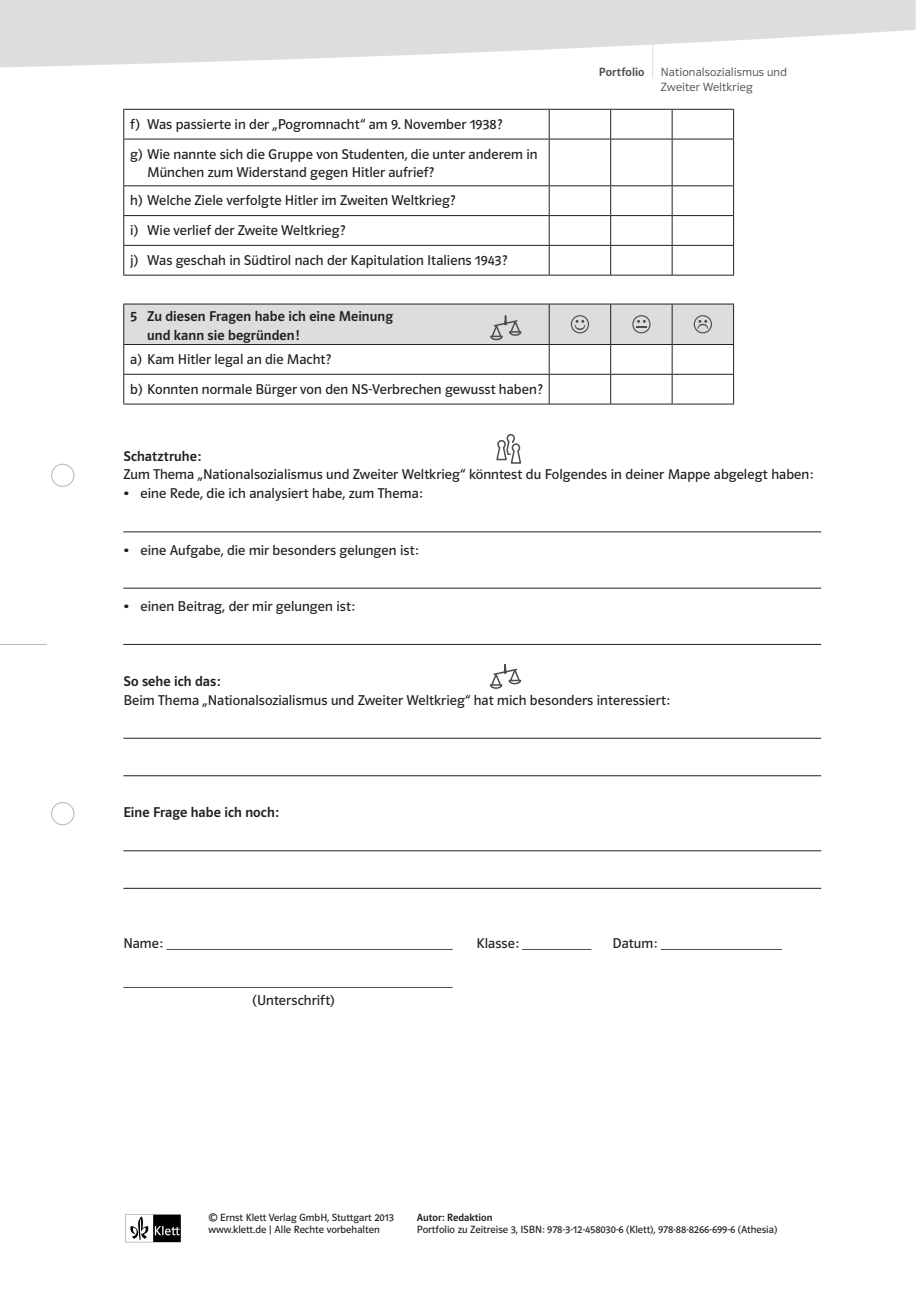
<style>
.page{position:relative;width:919px;height:1289px;background:#fff}
.page>*{position:absolute;margin:0;border:0;box-sizing:border-box;transform-origin:0 0}
.t1{font:14.25px/29.7px "Polo ST11 K Buch";letter-spacing:.005em;color:#231f20}
.t2{font:14.25px/18.8px "Polo ST11 K Krftg";letter-spacing:.005em;color:#231f20}
.t3{font:12px/15px "Polo ST11 K Leicht";letter-spacing:.01em;color:#4b4c4d}
.t4{font:12px "Polo ST11 K Krftg";letter-spacing:.01em;color:#4b4c4d}
.t5{font:10.5px/12.8px "Polo ST11 K Buch";color:#231f20}
.t6{font:10.5px "Polo ST11 K Krftg";color:#231f20}
.s1{font-family:"Polo ST11 K Krftg"}
</style>
<div class="page">
<hr style="left:0;top:644px;width:47px;height:1px;background:#bcbdc0">
<div style="left:51px;top:463px;width:23px;height:24px;border:1px solid #bcbdc0;border-radius:50%"></div>
<div style="left:51px;top:802px;width:23px;height:23px;border:1px solid #bcbdc0;border-radius:50%"></div>
<svg style="left:125px;top:1214px;width:56px;height:28px"></svg>
<hr style="left:123px;top:531px;width:698px;height:1px;background:#231f20">
<hr style="left:123px;top:587px;width:698px;height:1px;background:#231f20">
<hr style="left:123px;top:644px;width:698px;height:1px;background:#231f20">
<hr style="left:123px;top:737px;width:698px;height:1px;background:#231f20">
<hr style="left:123px;top:775px;width:698px;height:1px;background:#231f20">
<hr style="left:123px;top:850px;width:698px;height:1px;background:#231f20">
<hr style="left:123px;top:887px;width:698px;height:1px;background:#231f20">
<svg style="left:124px;top:110px;width:609px;height:165px"></svg>
<svg style="left:549px;top:110px;width:1px;height:29px"></svg>
<svg style="left:610px;top:110px;width:1px;height:29px"></svg>
<svg style="left:671px;top:110px;width:1px;height:29px"></svg>
<hr style="left:549px;top:139px;width:1px;height:46px;background:#231f20">
<hr style="left:610px;top:139px;width:1px;height:46px;background:#231f20">
<hr style="left:671px;top:139px;width:1px;height:46px;background:#231f20">
<svg style="left:549px;top:186px;width:1px;height:89px"></svg>
<svg style="left:610px;top:186px;width:1px;height:89px"></svg>
<svg style="left:671px;top:186px;width:1px;height:89px"></svg>
<hr style="left:123px;top:109px;width:426px;height:1px;background:#231f20">
<svg style="left:123px;top:110px;width:1px;height:29px"></svg>
<hr style="left:549px;top:109px;width:61px;height:1px;background:#231f20">
<hr style="left:610px;top:109px;width:62px;height:1px;background:#231f20">
<hr style="left:672px;top:109px;width:62px;height:1px;background:#231f20">
<svg style="left:733px;top:110px;width:1px;height:29px"></svg>
<hr style="left:123px;top:139px;width:426px;height:1px;background:#231f20">
<hr style="left:123px;top:139px;width:1px;height:46px;background:#231f20">
<hr style="left:549px;top:139px;width:61px;height:1px;background:#231f20">
<hr style="left:610px;top:139px;width:62px;height:1px;background:#231f20">
<hr style="left:672px;top:139px;width:62px;height:1px;background:#231f20">
<hr style="left:733px;top:139px;width:1px;height:46px;background:#231f20">
<hr style="left:123px;top:185px;width:426px;height:1px;background:#231f20">
<hr style="left:549px;top:185px;width:61px;height:1px;background:#231f20">
<hr style="left:610px;top:185px;width:62px;height:1px;background:#231f20">
<hr style="left:672px;top:185px;width:62px;height:1px;background:#231f20">
<hr style="left:123px;top:215px;width:426px;height:1px;background:#231f20">
<hr style="left:549px;top:215px;width:61px;height:1px;background:#231f20">
<hr style="left:610px;top:215px;width:62px;height:1px;background:#231f20">
<hr style="left:672px;top:215px;width:62px;height:1px;background:#231f20">
<hr style="left:123px;top:245px;width:426px;height:1px;background:#231f20">
<svg style="left:123px;top:186px;width:1px;height:89px"></svg>
<hr style="left:549px;top:245px;width:61px;height:1px;background:#231f20">
<hr style="left:610px;top:245px;width:62px;height:1px;background:#231f20">
<hr style="left:672px;top:245px;width:62px;height:1px;background:#231f20">
<svg style="left:733px;top:186px;width:1px;height:89px"></svg>
<hr style="left:123px;top:275px;width:426px;height:1px;background:#231f20">
<hr style="left:549px;top:275px;width:61px;height:1px;background:#231f20">
<hr style="left:610px;top:275px;width:62px;height:1px;background:#231f20">
<hr style="left:672px;top:275px;width:62px;height:1px;background:#231f20">
<svg style="left:123px;top:304px;width:611px;height:100px"></svg>
<svg style="left:496px;top:434px;width:26px;height:30px"></svg>
<svg style="left:489px;top:664px;width:33px;height:25px"></svg>
<hr style="left:652px;top:0;width:1px;height:79px;background:#dcdddf">
<svg style="left:0;top:0;width:915px;height:67px;fill:#dcdddf"></svg>
<p class="t1" style="left:130px;top:109px;width:409px">f) Was passierte in der „Pogromnacht“ am 9. November 1938?<br>g) Wie nannte sich die Gruppe von Studenten, die unter anderem in</p>
<p class="t1" style="left:130px;top:159px;width:327px;line-height:28px;text-align:center">München zum Widerstand gegen Hitler aufrief?<br>h) Welche Ziele verfolgte Hitler im Zweiten Weltkrieg?</p>
<p class="t1" style="left:130px;top:216px;width:378px">i) Wie verlief der Zweite Weltkrieg?<br>j) Was geschah in Südtirol nach der Kapitulation Italiens 1943?</p>
<p class="t2" style="left:147px;top:307px;width:247px;text-indent:-17px">5 Zu diesen Fragen habe ich eine Meinung und kann sie begründen!</p>
<p class="t1" style="left:130px;top:344px;width:414px">a) Kam Hitler legal an die Macht?<br>b) Konnten normale Bürger von den NS-Verbrechen gewusst haben?</p>
<p class="t4" style="left:598px;top:65px;width:47px">Portfolio</p>
<p class="t3" style="left:660px;top:65px;width:128px">Nationalsozialismus und<br>Zweiter Weltkrieg</p>
<p class="t2" style="left:123px;top:446px;width:79px">Schatztruhe:</p>
<p class="t1" style="left:123px;top:460px;width:691px">Zum Thema „Nationalsozialismus und Zweiter Weltkrieg“ könntest du Folgendes in deiner Mappe abgelegt haben:</p>
<p class="t1" style="left:123px;top:479px;width:301px"><span class="s1">•</span> eine Rede, die ich analysiert habe, zum Thema:</p>
<p class="t1" style="left:123px;top:535px;width:297px"><span class="s1">•</span> eine Aufgabe, die mir besonders gelungen ist:</p>
<p class="t1" style="left:123px;top:591px;width:233px"><span class="s1">•</span> einen Beitrag, der mir gelungen ist:</p>
<p class="t2" style="left:123px;top:671px;width:99px">So sehe ich das:</p>
<p class="t1" style="left:123px;top:685px;width:548px">Beim Thema „Nationalsozialismus und Zweiter Weltkrieg“ hat mich besonders interessiert:</p>
<p class="t2" style="left:123px;top:803px;width:157px">Eine Frage habe ich noch:</p>
<p class="t1" style="left:123px;top:929px;width:331px">Name: _________________________________</p>
<p class="t1" style="left:476px;top:929px;width:116px">Klasse: ________</p>
<p class="t1" style="left:612px;top:929px;width:171px">Datum: ______________</p>
<p class="t1" style="left:252px;top:972px;width:202px;line-height:18.8px;text-indent:-129px">______________________________________ (Unterschrift)</p>
<p class="t5" style="left:208px;top:1210px;width:187px">© Ernst Klett Verlag GmbH, Stuttgart 2013 www.klett.de | Alle Rechte vorbehalten</p>
<p class="t6" style="left:417px;top:1211px;width:77px">Autor: Redaktion</p>
<p class="t5" style="left:417px;top:1223px;width:362px">Portfolio zu Zeitreise 3, ISBN: 978-3-12-458030-6 (Klett), 978-88-8266-699-6 (Athesia)</p>
</div>
